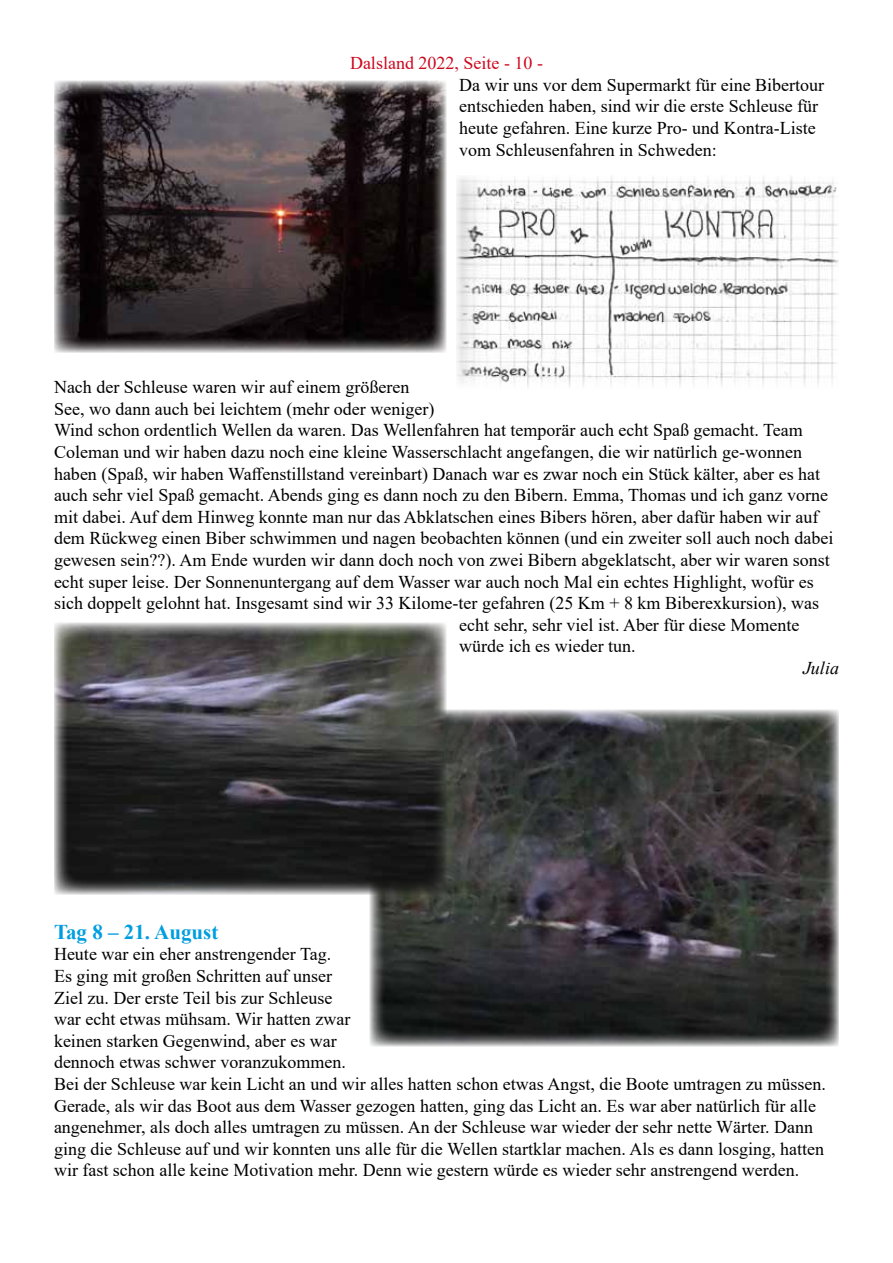
<style>
.page{position:relative;width:893px;height:1263px;background:#fff}
.page>*{position:absolute;margin:0;border:0;box-sizing:border-box;transform-origin:0 0}
.t1{font:700 21px "Times New Roman";color:#009ee0}
.t2{font:18px/21.6px "Times New Roman";color:#000}
.t3{font:18px "Times New Roman";color:#cd071e}
.t4{font:italic 18px "Times New Roman";color:#000}
</style>
<div class="page">
<img style="left:370px;top:710px;width:469px;height:336px">
<img style="left:54px;top:81px;width:392px;height:272px">
<img style="left:456px;top:176px;width:383px;height:211px">
<img style="left:54px;top:623px;width:392px;height:272px">
<p class="t3" style="left:350px;top:50px;width:194px">Dalsland 2022, Seite - 10 -</p>
<p class="t2" style="left:459px;top:73px;width:366px">Da wir uns vor dem Supermarkt für eine Bibertour entschieden haben, sind wir die erste Schleuse für heute gefahren. Eine kurze Pro- und Kontra-Liste vom Schleusenfahren in Schweden:</p>
<p class="t2" style="left:54px;top:376px;width:357px">Nach der Schleuse waren wir auf einem größeren</p>
<p class="t2" style="left:54px;top:397px;width:382px">See, wo dann auch bei leichtem (mehr oder weniger)</p>
<p class="t2" style="left:54px;top:419px;width:750px">Wind schon ordentlich Wellen da waren. Das Wellenfahren hat temporär auch echt Spaß gemacht. Team</p>
<p class="t2" style="left:54px;top:441px;width:749px">Coleman und wir haben dazu noch eine kleine Wasserschlacht angefangen, die wir natürlich ge-wonnen</p>
<p class="t2" style="left:54px;top:462px;width:768px">haben (Spaß, wir haben Waffenstillstand vereinbart) Danach war es zwar noch ein Stück kälter, aber es hat</p>
<p class="t2" style="left:54px;top:484px;width:775px">auch sehr viel Spaß gemacht. Abends ging es dann noch zu den Bibern. Emma, Thomas und ich ganz vorne</p>
<p class="t2" style="left:54px;top:505px;width:766px">mit dabei. Auf dem Hinweg konnte man nur das Abklatschen eines Bibers hören, aber dafür haben wir auf</p>
<p class="t2" style="left:54px;top:527px;width:781px">dem Rückweg einen Biber schwimmen und nagen beobachten können (und ein zweiter soll auch noch dabei</p>
<p class="t2" style="left:54px;top:549px;width:777px">gewesen sein??). Am Ende wurden wir dann doch noch von zwei Bibern abgeklatscht, aber wir waren sonst</p>
<p class="t2" style="left:54px;top:570px;width:761px">echt super leise. Der Sonnenuntergang auf dem Wasser war auch noch Mal ein echtes Highlight, wofür es</p>
<p class="t2" style="left:54px;top:592px;width:767px">sich doppelt gelohnt hat. Insgesamt sind wir 33 Kilome-ter gefahren (25 Km + 8 km Biberexkursion), was</p>
<p class="t2" style="left:459px;top:613px;width:342px">echt sehr, sehr viel ist. Aber für diese Momente</p>
<p class="t2" style="left:459px;top:635px;width:178px">würde ich es wieder tun.</p>
<p class="t4" style="left:803px;top:655px;width:37px">Julia</p>
<p class="t1" style="left:54px;top:916px;width:166px">Tag 8 – 21. August</p>
<p class="t2" style="left:54px;top:943px;width:773px">Heute war ein eher anstrengender Tag.<br>Es ging mit großen Schritten auf unser<br>Ziel zu. Der erste Teil bis zur Schleuse<br>war echt etwas mühsam. Wir hatten zwar<br>keinen starken Gegenwind, aber es war<br>dennoch etwas schwer voranzukommen.<br>Bei der Schleuse war kein Licht an und wir alles hatten schon etwas Angst, die Boote umtragen zu müssen.<br>Gerade, als wir das Boot aus dem Wasser gezogen hatten, ging das Licht an. Es war aber natürlich für alle angenehmer, als doch alles umtragen zu müssen. An der Schleuse war wieder der sehr nette Wärter. Dann ging die Schleuse auf und wir konnten uns alle für die Wellen startklar machen. Als es dann losging, hatten wir fast schon alle keine Motivation mehr. Denn wie gestern würde es wieder sehr anstrengend werden.</p>
</div>
